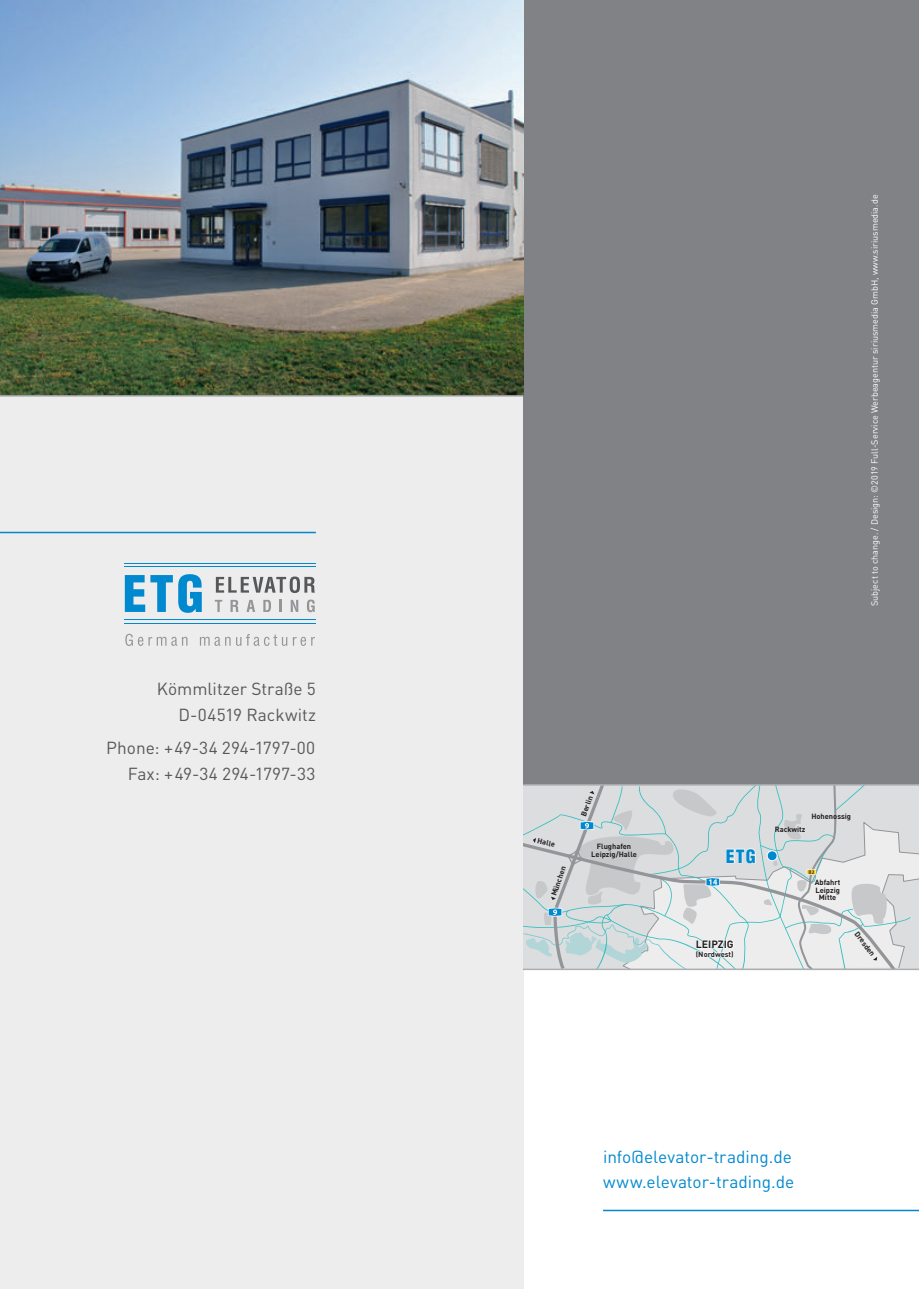
<style>
.page{position:relative;width:919px;height:1289px;background:#fff}
.page>*{position:absolute;margin:0;border:0;box-sizing:border-box;transform-origin:0 0}
.t1{font:900 condensed 17.85px "Helvetica";color:#0089cf}
.t2{font:17.25px/25.5px "DIN";color:#57585a;text-align:right}
.t3{font:17.25px/25.5px "DIN";color:#0089cf}
.t4{font:700 10.5px "DIN";color:#231f20}
.t5{font:9px "DIN";color:#fff}
.t6{font:700 7.5px/7.5px "DIN";color:#231f20;text-align:center}
</style>
<div class="page">
<div style="left:0;top:395px;width:523px;height:893px;background:#ededee"></div>
<hr style="left:0;top:531px;width:316px;height:2px;background:#0089cf">
<div style="left:523px;top:0;width:395px;height:969px;background:#808285"></div>
<img style="left:0;top:0;width:523px;height:395px">
<hr style="left:603px;top:1209px;width:315px;height:2px;background:#0089cf">
<svg style="left:523px;top:785px;width:395px;height:183px;background:#d6dbdd"></svg>
<hr style="left:523px;top:784px;width:395px;height:1px;background:#adaeb2">
<hr style="left:523px;top:968px;width:395px;height:2px;background:#adaeb2">
<hr style="left:0;top:395px;width:523px;height:1px;background:#adaeb2">
<svg style="left:125px;top:633px;width:62px;height:13px"></svg>
<svg style="left:200px;top:636px;width:30px;height:10px"></svg>
<svg style="left:236px;top:634px;width:51px;height:12px"></svg>
<svg style="left:293px;top:636px;width:22px;height:10px"></svg>
<svg style="left:125px;top:574px;width:77px;height:39px"></svg>
<svg style="left:216px;top:576px;width:99px;height:17px"></svg>
<svg style="left:215px;top:600px;width:7px;height:12px"></svg>
<svg style="left:230px;top:600px;width:8px;height:12px"></svg>
<svg style="left:246px;top:600px;width:9px;height:12px"></svg>
<svg style="left:263px;top:600px;width:8px;height:12px"></svg>
<svg style="left:280px;top:600px;width:2px;height:12px"></svg>
<svg style="left:291px;top:600px;width:7px;height:12px"></svg>
<svg style="left:307px;top:599px;width:8px;height:13px"></svg>
<hr style="left:124px;top:563px;width:192px;height:1px;background:#0089cf">
<hr style="left:124px;top:566px;width:192px;height:1px;background:#0089cf">
<hr style="left:124px;top:619px;width:192px;height:1px;background:#0089cf">
<hr style="left:124px;top:623px;width:192px;height:1px;background:#0089cf">
<h2 class="t2" style="left:157px;top:676px;width:161px">Kömmlitzer Straße 5<br>D-04519 Rackwitz</h2>
<h2 class="t2" style="left:106px;top:734px;width:211px">Phone: + 49-34 294-1797-00<br>Fax: + 49-34 294-1797-33</h2>
<p class="t5" style="left:869px;top:606px;width:413px;rotate:-90deg">Subject to change. / Design: ©2019 Full-Service Werbeagentur siriusmedia GmbH, www.siriusmedia.de</p>
<p class="t6" style="left:538px;top:836px;width:19px;rotate:14deg">Halle</p>
<p class="t6" style="left:550px;top:894px;width:32px;rotate:-72deg">München</p>
<p class="t6" style="left:579px;top:814px;width:23px;rotate:-70deg">Berlin</p>
<p class="t6" style="left:591px;top:842px;width:47px">Flughafen<br>Leipzig/Halle</p>
<h1 class="t1" style="left:725px;top:844px;width:31px">ETG</h1>
<h3 class="t4" style="left:695px;top:937px;width:39px">LEIPZIG</h3>
<p class="t6" style="left:695px;top:950px;width:39px">(Nordwest)</p>
<p class="t6" style="left:811px;top:812px;width:41px">Hohenossig</p>
<p class="t6" style="left:774px;top:825px;width:32px">Rackwitz</p>
<p class="t6" style="left:814px;top:878px;width:27px">Abfahrt<br>Leipzig<br>Mitte</p>
<p class="t6" style="left:859px;top:929px;width:30px;rotate:53deg">Dresden</p>
<h2 class="t3" style="left:603px;top:1143px;width:193px">info@elevator-trading.de www.elevator-trading.de</h2>
</div>
